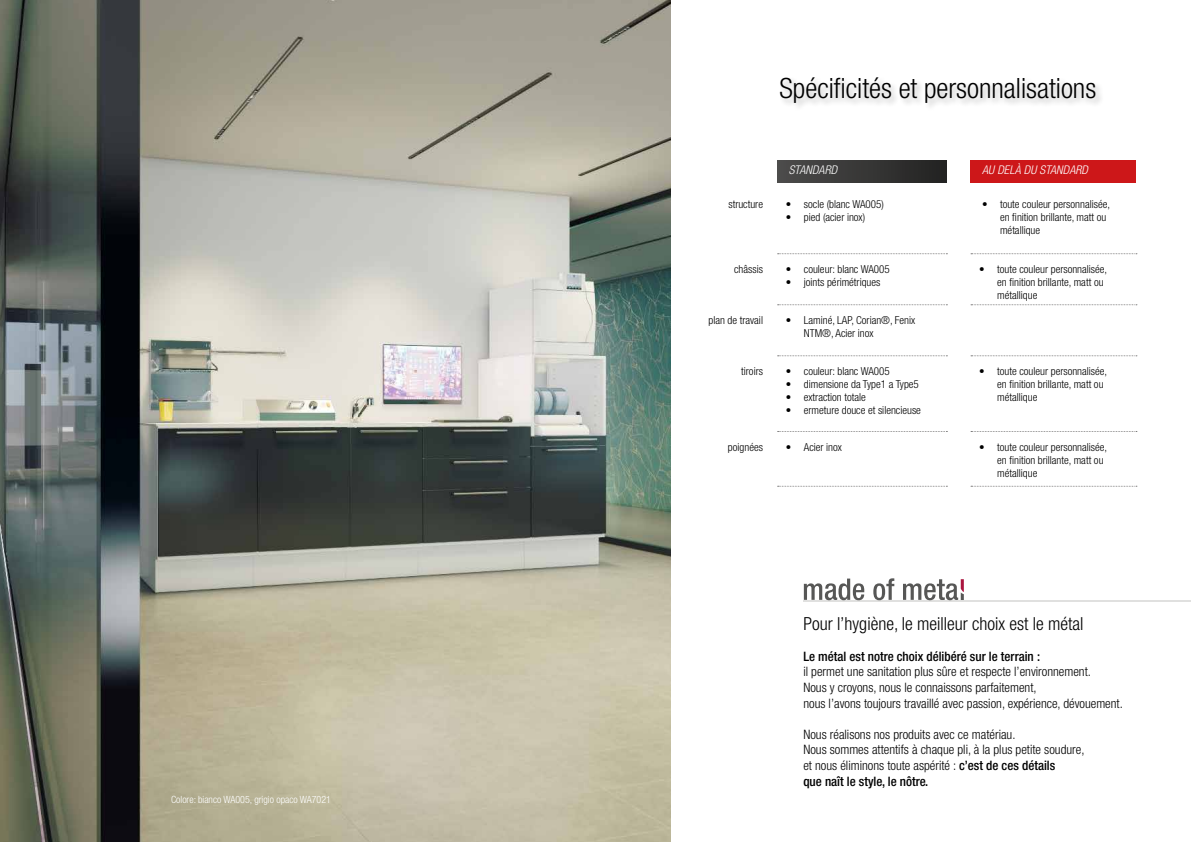
<style>
.page{position:relative;width:1191px;height:842px;background:#fff}
.page>*{position:absolute;margin:0;border:0;box-sizing:border-box;transform-origin:0 0}
.t1{font:300 condensed 28px "Helvetica Neue LT Pro";color:#000}
.t2{font:300 condensed 18px "Helvetica Neue LT Pro";color:#000}
.t3{font:300 condensed 13px/15.6px "Helvetica Neue LT Pro";color:#000}
.t4{font:500 condensed 13px "Helvetica Neue LT Pro";color:#000}
.t5{font:italic 300 condensed 12px "Helvetica Neue LT Pro";letter-spacing:.01em;color:#fff}
.t6{font:300 condensed 11px/13px "Helvetica Neue LT Pro";color:#000}
.t7{font:300 condensed 10px "Helvetica Neue LT Pro";color:#fff}
.s1{font-weight:500}
</style>
<div class="page">
<img style="left:0;top:0;width:670px;height:842px">
<hr style="left:804px;top:600px;width:387px;height:2px;background:#e0e0df">
<svg style="left:804px;top:579px;width:60px;height:21px"></svg>
<svg style="left:873px;top:578px;width:21px;height:22px"></svg>
<svg style="left:903px;top:579px;width:60px;height:21px"></svg>
<div style="left:779px;top:76px;width:325px;height:36px;background:#000;opacity:.25"></div>
<div style="left:777px;top:160px;width:169px;height:23px;background:linear-gradient(to right,#4c4c4b,#232322)"></div>
<div style="left:970px;top:160px;width:166px;height:23px;background:#cd1719"></div>
<svg style="left:777px;top:253px;width:170px;height:1px"></svg>
<svg style="left:971px;top:253px;width:166px;height:1px"></svg>
<svg style="left:777px;top:305px;width:170px;height:1px"></svg>
<svg style="left:971px;top:305px;width:166px;height:1px"></svg>
<svg style="left:777px;top:356px;width:170px;height:1px"></svg>
<svg style="left:971px;top:356px;width:166px;height:1px"></svg>
<svg style="left:777px;top:431px;width:170px;height:1px"></svg>
<svg style="left:777px;top:486px;width:170px;height:1px"></svg>
<svg style="left:971px;top:431px;width:166px;height:1px"></svg>
<svg style="left:971px;top:486px;width:166px;height:1px"></svg>
<p class="t7" style="left:171px;top:794px;width:161px">Colore: bianco WA005, grigio opaco WA7021</p>
<h1 class="t1" style="left:779px;top:72px;width:318px">Spécificités et personnalisations</h1>
<p class="t5" style="left:788px;top:163px;width:50px">STANDARD</p>
<p class="t5" style="left:982px;top:163px;width:107px">AU DELÀ DU STANDARD</p>
<p class="t6" style="left:728px;top:197px;width:36px">structure</p>
<p class="t6" style="left:786px;top:197px;width:99px">• socle (blanc WA005)</p>
<p class="t6" style="left:786px;top:210px;width:81px">• pied (acier inox)</p>
<p class="t6" style="left:734px;top:262px;width:30px">châssis</p>
<p class="t6" style="left:786px;top:262px;width:105px">• couleur: blanc WA005</p>
<p class="t6" style="left:786px;top:275px;width:96px">• joints périmétriques</p>
<p class="t6" style="left:708px;top:313px;width:56px">plan de travail</p>
<p class="t6" style="left:804px;top:313px;width:113px;text-indent:-18px">• Laminé, LAP, Corian®, Fenix<br>NTM®, Acier inox</p>
<p class="t6" style="left:741px;top:365px;width:23px">tiroirs</p>
<p class="t6" style="left:786px;top:365px;width:105px">• couleur: blanc WA005</p>
<p class="t6" style="left:786px;top:378px;width:134px">• dimensione da Type1 a Type5</p>
<p class="t6" style="left:786px;top:391px;width:81px">• extraction totale</p>
<p class="t6" style="left:786px;top:404px;width:137px">• ermeture douce et silencieuse</p>
<p class="t6" style="left:1000px;top:197px;width:111px;text-indent:-18px">• toute couleur personnalisée, en finition brillante, matt ou métallique</p>
<p class="t6" style="left:997px;top:262px;width:111px;text-indent:-18px">• toute couleur personnalisée, en finition brillante, matt ou métallique</p>
<p class="t6" style="left:997px;top:365px;width:111px;text-indent:-18px">• toute couleur personnalisée, en finition brillante, matt ou métallique</p>
<p class="t6" style="left:728px;top:440px;width:37px">poignées</p>
<p class="t6" style="left:786px;top:440px;width:58px">• Acier inox</p>
<p class="t6" style="left:997px;top:440px;width:111px;text-indent:-18px">• toute couleur personnalisée, en finition brillante, matt ou métallique</p>
<h2 class="t2" style="left:803px;top:613px;width:282px">Pour l’hygiène, le meilleur choix est le métal</h2>
<p class="t4" style="left:803px;top:648px;width:238px">Le métal est notre choix délibéré sur le terrain :</p>
<p class="t3" style="left:803px;top:664px;width:321px">il permet une sanitation plus sûre et respecte l’environnement.<br>Nous y croyons, nous le connaissons parfaitement,<br>nous l’avons toujours travaillé avec passion, expérience, dévouement.</p>
<p class="t3" style="left:803px;top:726px;width:283px">Nous réalisons nos produits avec ce matériau.<br>Nous sommes attentifs à chaque pli, à la plus petite soudure, et nous éliminons toute aspérité : <span class="s1">c’est de ces détails<br>que naît le style, le nôtre.</span></p>
</div>
